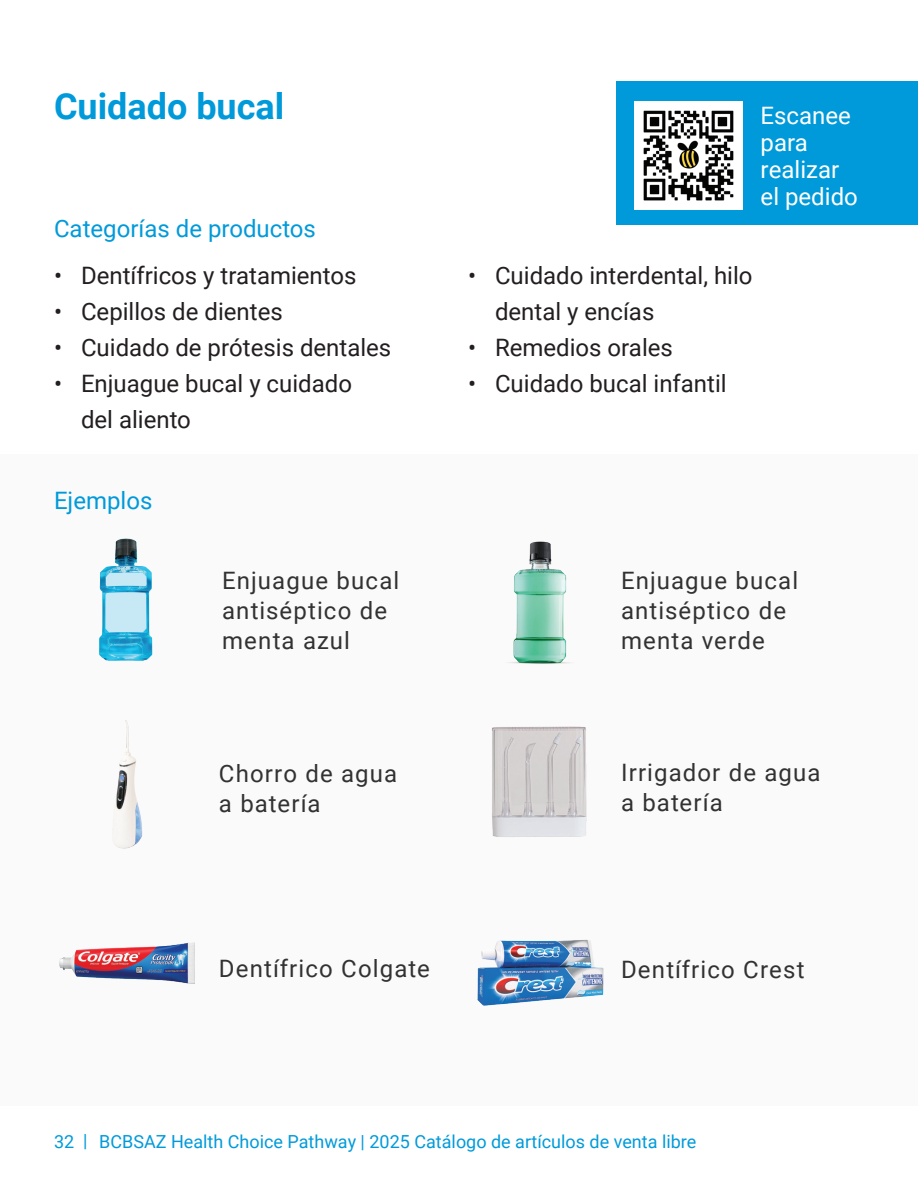
<style>
.page{position:relative;width:918px;height:1188px;background:#fff}
.page>*{position:absolute;margin:0;border:0;box-sizing:border-box;transform-origin:0 0}
.t1{font:700 36px "Roboto";color:#009ada}
.t2{font:24px/36px "Roboto";color:#231f20}
.t3{font:24px/30px "Roboto";letter-spacing:.045em;color:#333233}
.t4{font:24px "Roboto";color:#009ada}
.t5{font:24px/27px "Roboto";color:#fff}
.t6{font:18px "Roboto";color:#009ada}
</style>
<div class="page">
<div style="left:0;top:455px;width:918px;height:651px;background:#fafafa"></div>
<img style="left:99px;top:538px;width:54px;height:123px">
<img style="left:113px;top:720px;width:30px;height:129px">
<div style="left:617px;top:81px;width:301px;height:144px;background:#009ada"></div>
<img style="left:635px;top:102px;width:108px;height:108px">
<img style="left:510px;top:541px;width:59px;height:123px">
<img style="left:492px;top:726px;width:95px;height:111px">
<img style="left:60px;top:942px;width:135px;height:42px">
<img style="left:477px;top:939px;width:127px;height:67px">
<h1 class="t1" style="left:54px;top:81px;width:232px">Cuidado bucal</h1>
<p class="t4" style="left:54px;top:211px;width:264px">Categorías de productos</p>
<p class="t2" style="left:54px;top:257px;width:304px">• Dentífricos y tratamientos</p>
<p class="t2" style="left:54px;top:293px;width:230px">• Cepillos de dientes</p>
<p class="t2" style="left:54px;top:329px;width:339px">• Cuidado de prótesis dentales</p>
<p class="t2" style="left:81px;top:365px;width:273px;text-indent:-27px">• Enjuague bucal y cuidado del aliento</p>
<p class="t4" style="left:54px;top:484px;width:100px">Ejemplos</p>
<p class="t3" style="left:222px;top:565px;width:179px">Enjuague bucal antiséptico de menta azul</p>
<p class="t3" style="left:219px;top:757px;width:180px">Chorro de agua a batería</p>
<p class="t5" style="left:761px;top:101px;width:99px">Escanee para realizar el pedido</p>
<p class="t2" style="left:495px;top:257px;width:259px;text-indent:-27px">• Cuidado interdental, hilo dental y encías</p>
<p class="t2" style="left:468px;top:329px;width:206px">• Remedios orales</p>
<p class="t2" style="left:468px;top:365px;width:260px">• Cuidado bucal infantil</p>
<p class="t3" style="left:621px;top:565px;width:179px">Enjuague bucal antiséptico de menta verde</p>
<p class="t3" style="left:621px;top:757px;width:201px">Irrigador de agua a batería</p>
<p class="t3" style="left:219px;top:953px;width:212px">Dentífrico Colgate</p>
<p class="t3" style="left:621px;top:954px;width:185px">Dentífrico Crest</p>
<p class="t6" style="left:54px;top:1129px;width:644px">32 | BCBSAZ Health Choice Pathway | 2025 Catálogo de artículos de venta libre</p>
</div>
